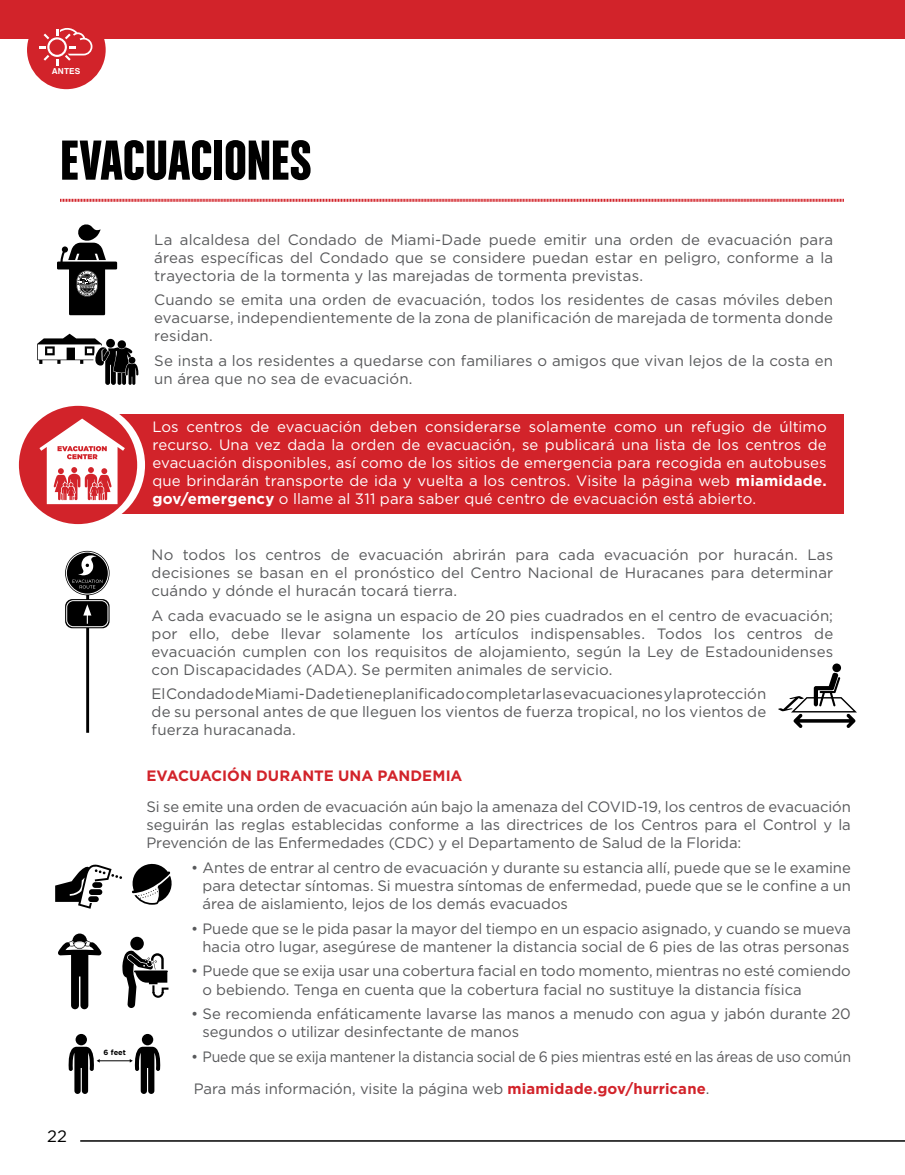
<style>
.page{position:relative;width:905px;height:1175px;background:#fff}
.page>*{position:absolute;margin:0;border:0;box-sizing:border-box;transform-origin:0 0}
.t1{font:60px "Chalet Comprime Hong Kong Eighty";color:#000}
.t2{font:16.5px "Gotham";color:#000}
.t3{font:15px/18px "Gotham";color:#58595b;text-align:justify}
.t4{font:15px/18px "Gotham";letter-spacing:.01em;color:#fff;text-align:justify}
.t5{font:700 15px "Gotham";color:#d2232a}
.t6{font:700 8.25px "Helvetica";letter-spacing:.015em;color:#fff}
.t7{font:700 7.5px "Gotham";color:#000}
.s1{font-weight:700}
.s2{font-weight:700;color:#d2232a}
</style>
<div class="page">
<div style="left:27px;top:11px;width:79px;height:78px;background:#d2232a;border-radius:50%"></div>
<hr style="left:80px;top:1140px;width:824px;height:1px;background:#000">
<div style="left:0;top:0;width:904px;height:39px;background:#d2232a"></div>
<svg style="left:39px;top:28px;width:53px;height:37px"></svg>
<div style="left:113px;top:413px;width:730px;height:100px;background:#d2232a"></div>
<div style="left:19px;top:402px;width:126px;height:126px;background:#fff;border-radius:50%"></div>
<div style="left:19px;top:406px;width:118px;height:118px;background:#d2232a;border-radius:50%"></div>
<svg style="left:39px;top:418px;width:86px;height:86px"></svg>
<div style="left:832px;top:663px;width:9px;height:9px;background:#000;border-radius:50%"></div>
<svg style="left:778px;top:672px;width:79px;height:56px"></svg>
<hr style="left:86px;top:557px;width:3px;height:175px;background:#000">
<svg style="left:65px;top:551px;width:45px;height:44px"></svg>
<div style="left:65px;top:599px;width:45px;height:29px;background:#000;border-radius:7px"></div>
<svg style="left:83px;top:604px;width:8px;height:19px"></svg>
<div style="left:67px;top:600px;width:41px;height:27px;border:1px solid #fff;border-radius:7px"></div>
<div style="left:66px;top:552px;width:42px;height:42px;border:1px solid #fff;border-radius:50%"></div>
<svg style="left:72px;top:554px;width:30px;height:34px"></svg>
<svg style="left:132px;top:863px;width:40px;height:41px"></svg>
<svg style="left:55px;top:864px;width:67px;height:44px"></svg>
<svg style="left:58px;top:933px;width:44px;height:76px"></svg>
<div style="left:130px;top:936px;width:14px;height:14px;background:#000;border-radius:50%"></div>
<svg style="left:122px;top:950px;width:46px;height:58px"></svg>
<div style="left:76px;top:1034px;width:11px;height:11px;background:#000;border-radius:50%"></div>
<div style="left:142px;top:1034px;width:11px;height:11px;background:#000;border-radius:50%"></div>
<hr style="left:99px;top:1060px;width:31px;height:1px;background:#000">
<svg style="left:68px;top:1046px;width:32px;height:47px"></svg>
<svg style="left:130px;top:1046px;width:31px;height:47px"></svg>
<svg style="left:37px;top:198px;width:807px;height:187px"></svg>
<p class="t6" style="left:52px;top:64px;width:30px">ANTES</p>
<h1 class="t1" style="left:60px;top:125px;width:253px">EVACUACIONES</h1>
<p class="t3" style="left:154px;top:230px;width:680px">La alcaldesa del Condado de Miami-Dade puede emitir una orden de evacuación para áreas específicas del Condado que se considere puedan estar en peligro, conforme a la trayectoria de la tormenta y las marejadas de tormenta previstas.</p>
<p class="t3" style="left:154px;top:291px;width:680px">Cuando se emita una orden de evacuación, todos los residentes de casas móviles deben evacuarse, independientemente de la zona de planificación de marejada de tormenta donde residan.</p>
<p class="t3" style="left:154px;top:351px;width:680px">Se insta a los residentes a quedarse con familiares o amigos que vivan lejos de la costa en un área que no sea de evacuación.</p>
<p class="t4" style="left:152px;top:417px;width:675px">Los centros de evacuación deben considerarse solamente como un refugio de último recurso. Una vez dada la orden de evacuación, se publicará una lista de los centros de evacuación disponibles, así como de los sitios de emergencia para recogida en autobuses que brindarán transporte de ida y vuelta a los centros. Visite la página web <span class="s1">miamidade. gov/emergency</span> o llame al 311 para saber qué centro de evacuación está abierto.</p>
<p class="t2" style="left:47px;top:1125px;width:21px">22</p>
<p class="t7" style="left:104px;top:1047px;width:24px">6 feet</p>
<p class="t3" style="left:152px;top:545px;width:683px">No todos los centros de evacuación abrirán para cada evacuación por huracán. Las decisiones se basan en el pronóstico del Centro Nacional de Huracanes para determinar cuándo y dónde el huracán tocará tierra.</p>
<p class="t3" style="left:152px;top:606px;width:683px">A cada evacuado se le asigna un espacio de 20 pies cuadrados en el centro de evacuación; por ello, debe llevar solamente los artículos indispensables. Todos los centros de evacuación cumplen con los requisitos de alojamiento, según la Ley de Estadounidenses con Discapacidades (ADA). Se permiten animales de servicio.</p>
<p class="t3" style="left:152px;top:684px;width:616px">El Condado de Miami-Dade tiene planificado completar las evacuaciones y la protección de su personal antes de que lleguen los vientos de fuerza tropical, no los vientos de fuerza huracanada.</p>
<p class="t5" style="left:146px;top:765px;width:317px">EVACUACIÓN DURANTE UNA PANDEMIA</p>
<p class="t3" style="left:146px;top:797px;width:706px">Si se emite una orden de evacuación aún bajo la amenaza del COVID-19, los centros de evacuación seguirán las reglas establecidas conforme a las directrices de los Centros para el Control y la Prevención de las Enfermedades (CDC) y el Departamento de Salud de la Florida:</p>
<p class="t3" style="left:202px;top:858px;width:650px;text-indent:-11px">• Antes de entrar al centro de evacuación y durante su estancia allí, puede que se le examine para detectar síntomas. Si muestra síntomas de enfermedad, puede que se le confine a un área de aislamiento, lejos de los demás evacuados</p>
<p class="t3" style="left:191px;top:919px;width:661px;text-align:right">• Puede que se le pida pasar la mayor del tiempo en un espacio asignado, y cuando se mueva hacia otro lugar, asegúrese de mantener la distancia social de 6 pies de las otras personas</p>
<p class="t3" style="left:202px;top:961px;width:650px;text-indent:-11px">• Puede que se exija usar una cobertura facial en todo momento, mientras no esté comiendo o bebiendo. Tenga en cuenta que la cobertura facial no sustituye la distancia física</p>
<p class="t3" style="left:202px;top:1004px;width:650px;text-indent:-11px">• Se recomienda enfáticamente lavarse las manos a menudo con agua y jabón durante 20 segundos o utilizar desinfectante de manos</p>
<p class="t3" style="left:191px;top:1040px;width:661px;line-height:31.5px">• Puede que se exija mantener la distancia social de 6 pies mientras esté en las áreas de uso común<br>Para más información, visite la página web <span class="s2">miamidade.gov/hurricane</span>.</p>
</div>
